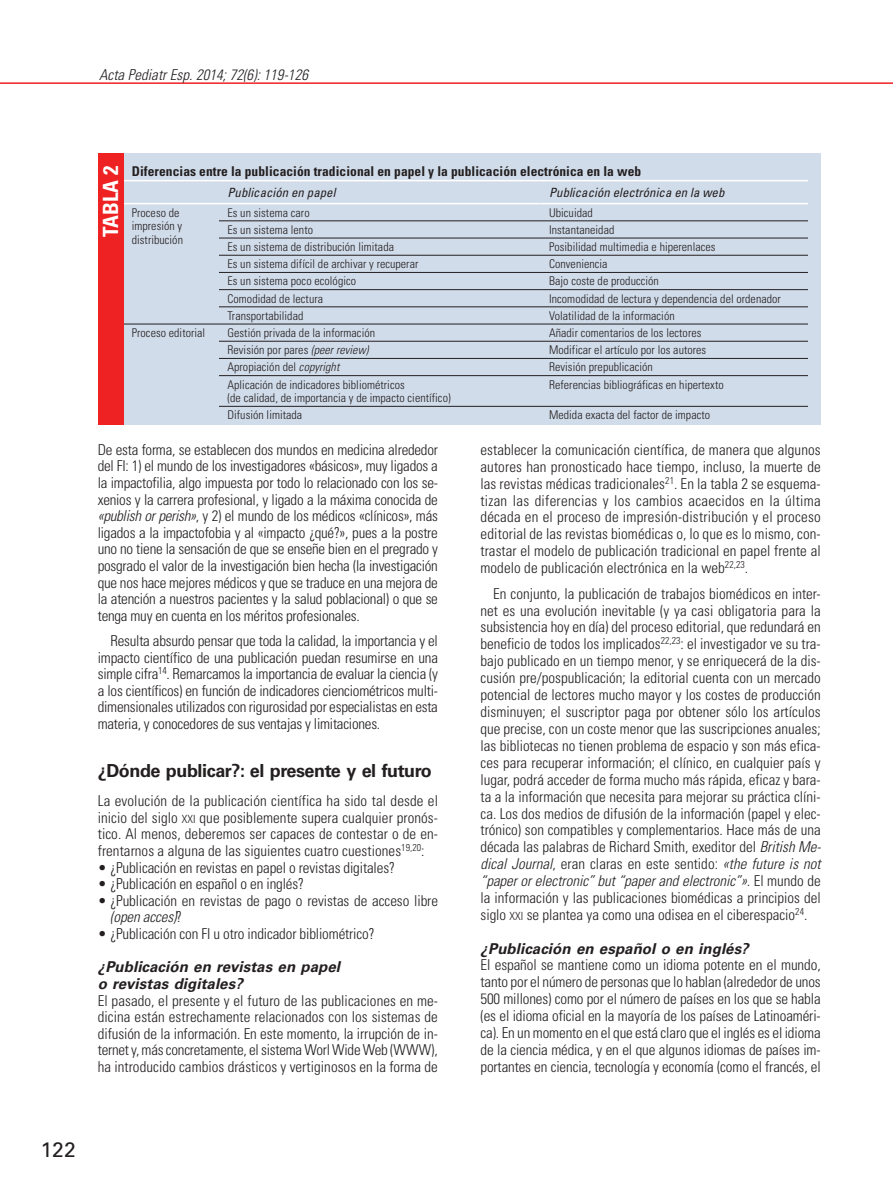
<style>
.page{position:relative;width:893px;height:1191px;background:#fff}
.page>*{position:absolute;margin:0;border:0;box-sizing:border-box;transform-origin:0 0}
.t1{font:700 condensed 21px "Univers LT Std";letter-spacing:.005em;color:#fff}
.t2{font:21px "Univers LT Std";color:#231f20}
.t3{font:700 18px "Univers LT Std";letter-spacing:-.025em;color:#231f20}
.t4{font:300 condensed 15px/17px "Univers LT Std";letter-spacing:-.01em;color:#231f20;text-align:justify}
.t5{font:italic 700 15px/16.6px "Univers LT Std";letter-spacing:.005em;color:#231f20}
.t6{font:italic 300 condensed 15px "Univers LT Std";letter-spacing:.005em;color:#231f20}
.t7{font:700 condensed 13.5px "Univers LT Std";letter-spacing:.005em;color:#231f20}
.t8{font:italic condensed 12.75px "Univers LT Std";letter-spacing:.005em;color:#231f20}
.t9{font:300 condensed 12px/13.5px "Univers LT Std";letter-spacing:.005em;color:#231f20}
.s1{font-style:italic}
.s2{font-size:11.25px}
</style>
<div class="page">
<hr style="left:0;top:82px;width:893px;height:2px;background:#ee2123">
<div style="left:98px;top:153px;width:723px;height:272px;background:#d1dcea"></div>
<hr style="left:111px;top:180px;width:697px;height:1px;background:#fff">
<hr style="left:219px;top:220px;width:589px;height:1px;background:#231f20">
<hr style="left:219px;top:238px;width:589px;height:1px;background:#231f20">
<hr style="left:219px;top:255px;width:589px;height:1px;background:#231f20">
<hr style="left:219px;top:272px;width:589px;height:1px;background:#231f20">
<hr style="left:219px;top:289px;width:589px;height:1px;background:#231f20">
<hr style="left:219px;top:306px;width:589px;height:1px;background:#231f20">
<hr style="left:111px;top:324px;width:697px;height:1px;background:#231f20">
<hr style="left:219px;top:341px;width:589px;height:1px;background:#231f20">
<hr style="left:219px;top:358px;width:589px;height:1px;background:#231f20">
<hr style="left:219px;top:375px;width:589px;height:1px;background:#231f20">
<hr style="left:219px;top:406px;width:589px;height:1px;background:#231f20">
<hr style="left:219px;top:203px;width:321px;height:1px;background:#fff">
<hr style="left:111px;top:203px;width:108px;height:1px;background:#fff">
<hr style="left:540px;top:203px;width:268px;height:1px;background:#fff">
<div style="left:98px;top:153px;width:25px;height:272px;background:#ee2123"></div>
<p class="t6" style="left:99px;top:68px;width:210px">Acta Pediatr Esp. 2014; 72(6): 119-126</p>
<h1 class="t1" style="left:102px;top:237px;width:73px;rotate:-90deg">TABLA 2</h1>
<p class="t7" style="left:132px;top:165px;width:511px">Diferencias entre la publicación tradicional en papel y la publicación electrónica en la web</p>
<p class="t8" style="left:227px;top:188px;width:110px">Publicación en papel</p>
<p class="t8" style="left:549px;top:188px;width:177px">Publicación electrónica en la web</p>
<p class="t9" style="left:132px;top:206px;width:53px">Proceso de impresión y distribución</p>
<p class="t9" style="left:227px;top:206px;width:84px">Es un sistema caro</p>
<p class="t9" style="left:549px;top:206px;width:45px">Ubicuidad</p>
<p class="t9" style="left:227px;top:224px;width:87px">Es un sistema lento</p>
<p class="t9" style="left:549px;top:224px;width:67px">Instantaneidad</p>
<p class="t9" style="left:227px;top:241px;width:168px">Es un sistema de distribución limitada</p>
<p class="t9" style="left:549px;top:241px;width:168px">Posibilidad multimedia e hiperenlaces</p>
<p class="t9" style="left:227px;top:258px;width:192px">Es un sistema difícil de archivar y recuperar</p>
<p class="t9" style="left:549px;top:258px;width:60px">Conveniencia</p>
<p class="t9" style="left:227px;top:275px;width:130px">Es un sistema poco ecológico</p>
<p class="t9" style="left:549px;top:275px;width:111px">Bajo coste de producción</p>
<p class="t9" style="left:227px;top:292px;width:97px">Comodidad de lectura</p>
<p class="t9" style="left:549px;top:292px;width:233px">Incomodidad de lectura y dependencia del ordenador</p>
<p class="t9" style="left:227px;top:309px;width:77px">Transportabilidad</p>
<p class="t9" style="left:549px;top:309px;width:127px">Volatilidad de la información</p>
<p class="t9" style="left:132px;top:327px;width:75px">Proceso editorial</p>
<p class="t9" style="left:227px;top:327px;width:149px">Gestión privada de la información</p>
<p class="t9" style="left:549px;top:327px;width:154px">Añadir comentarios de los lectores</p>
<p class="t9" style="left:227px;top:344px;width:142px">Revisión por pares <span class="s1">(peer review)</span></p>
<p class="t9" style="left:549px;top:344px;width:159px">Modificar el artículo por los autores</p>
<p class="t9" style="left:227px;top:361px;width:113px">Apropiación del <span class="s1">copyright</span></p>
<p class="t9" style="left:549px;top:361px;width:105px">Revisión prepublicación</p>
<p class="t9" style="left:227px;top:378px;width:225px">Aplicación de indicadores bibliométricos<br>(de calidad, de importancia y de impacto científico)</p>
<p class="t9" style="left:549px;top:378px;width:176px">Referencias bibliográficas en hipertexto</p>
<p class="t9" style="left:227px;top:409px;width:76px">Difusión limitada</p>
<p class="t9" style="left:549px;top:409px;width:163px">Medida exacta del factor de impacto</p>
<p class="t4" style="left:98px;top:442px;width:342px">De esta forma, se establecen dos mundos en medicina alrededor del FI: 1) el mundo de los investigadores «básicos», muy ligados a la impactofilia, algo impuesta por todo lo relacionado con los se&shy;xenios y la carrera profesional, y ligado a la máxima conocida de <span class="s1">«publish or perish»</span>, y 2) el mundo de los médicos «clínicos», más ligados a la impactofobia y al «impacto ¿qué?», pues a la postre uno no tiene la sensación de que se enseñe bien en el pregrado y posgrado el valor de la investigación bien hecha (la investigación que nos hace mejores médicos y que se traduce en una mejora de la atención a nuestros pacientes y la salud poblacional) o que se tenga muy en cuenta en los méritos profesio nales.</p>
<p class="t4" style="left:98px;top:633px;width:342px;text-indent:13px">Resulta absurdo pensar que toda la calidad, la importancia y el impacto científico de una publicación puedan resumirse en una simple cifra<sup>14</sup>. Remarcamos la importancia de evaluar la ciencia (y a los científicos) en función de indicadores cienciométricos multi&shy;dimensionales utilizados con rigurosidad por especialistas en esta materia, y conocedores de sus ventajas y limitaciones.</p>
<p class="t3" style="left:98px;top:763px;width:335px">¿Dónde publicar?: el presente y el futuro</p>
<p class="t4" style="left:98px;top:793px;width:342px">La evolución de la publicación científica ha sido tal desde el inicio del siglo <span class="s2">XXI</span> que posiblemente supera cualquier pronós&shy;tico. Al menos, deberemos ser capaces de contestar o de en&shy;frentarnos a alguna de las siguientes cuatro cuestiones<sup>19,20</sup>:</p>
<p class="t4" style="left:98px;top:860px;width:299px">• ¿Publicación en revistas en papel o revistas digitales?</p>
<p class="t4" style="left:98px;top:876px;width:208px">• ¿Publicación en español o en inglés?</p>
<p class="t4" style="left:110px;top:893px;width:329px;text-indent:-13px">• ¿Publicación en revistas de pago o revistas de acceso libre <span class="s1">(open acces)</span>?</p>
<p class="t4" style="left:98px;top:926px;width:278px">• ¿Publicación con FI u otro indicador bibliométrico?</p>
<p class="t5" style="left:98px;top:959px;width:244px">¿Publicación en revistas en papel o revistas digitales?</p>
<p class="t4" style="left:98px;top:992px;width:342px">El pasado, el presente y el futuro de las publicaciones en me&shy;dicina están estrechamente relacionados con los sistemas de difusión de la información. En este momento, la irrupción de in&shy;ternet y, más concretamente, el sistema Worl Wide Web (WWW), ha introducido cambios drásticos y vertiginosos en la forma de</p>
<p class="t4" style="left:480px;top:442px;width:342px">establecer la comunicación científica, de manera que algunos autores han pronosticado hace tiempo, incluso, la muerte de las revistas médicas tradicionales<sup>21</sup>. En la tabla 2 se esquema&shy;tizan las diferencias y los cambios acaecidos en la última década en el proceso de impresión-distribución y el proceso editorial de las revistas biomédicas o, lo que es lo mismo, con&shy;trastar el modelo de publicación tradicional en papel frente al modelo de publicación electrónica en la web<sup>22,23</sup>.</p>
<p class="t4" style="left:480px;top:586px;width:342px;text-indent:13px">En conjunto, la publicación de trabajos biomédicos en inter&shy;net es una evolución inevitable (y ya casi obligatoria para la subsistencia hoy en día) del proceso editorial, que redundará en beneficio de todos los implicados<sup>22,23</sup>: el investigador ve su tra&shy;bajo publicado en un tiempo menor, y se enriquecerá de la dis&shy;cusión pre/pospublicación; la editorial cuenta con un mercado potencial de lectores mucho mayor y los costes de producción disminuyen; el suscriptor paga por obtener sólo los artículos que precise, con un coste menor que las suscripciones anuales; las bibliotecas no tienen problema de espacio y son más efica&shy;ces para recuperar información; el clínico, en cualquier país y lugar, podrá acceder de forma mucho más rápida, eficaz y bara&shy;ta a la información que necesita para mejorar su práctica clíni&shy;ca. Los dos medios de difusión de la información (papel y elec&shy;trónico) son compatibles y complementarios. Hace más de una década las palabras de Richard Smith, exeditor del <span class="s1">British Me&shy;dical Journal</span>, eran claras en este sentido: <span class="s1">«the future is not “paper or electronic” but “paper and electronic”».</span> El mundo de la información y las publicaciones biomédicas a principios del siglo <span class="s2">XXI</span> se plantea ya como una odisea en el ciberespacio<sup>24</sup>.</p>
<p class="t5" style="left:480px;top:941px;width:270px">¿Publicación en español o en inglés?</p>
<p class="t4" style="left:480px;top:957px;width:342px">El español se mantiene como un idioma potente en el mundo, tanto por el número de personas que lo hablan (alrededor de unos 500 millones) como por el número de países en los que se habla (es el idioma oficial en la mayoría de los países de Latinoaméri&shy;ca). En un momento en el que está claro que el inglés es el idioma de la ciencia médica, y en el que algunos idiomas de países im&shy;portantes en ciencia, tecnología y economía (como el francés, el</p>
<h1 class="t2" style="left:41px;top:1140px;width:36px">122</h1>
</div>
